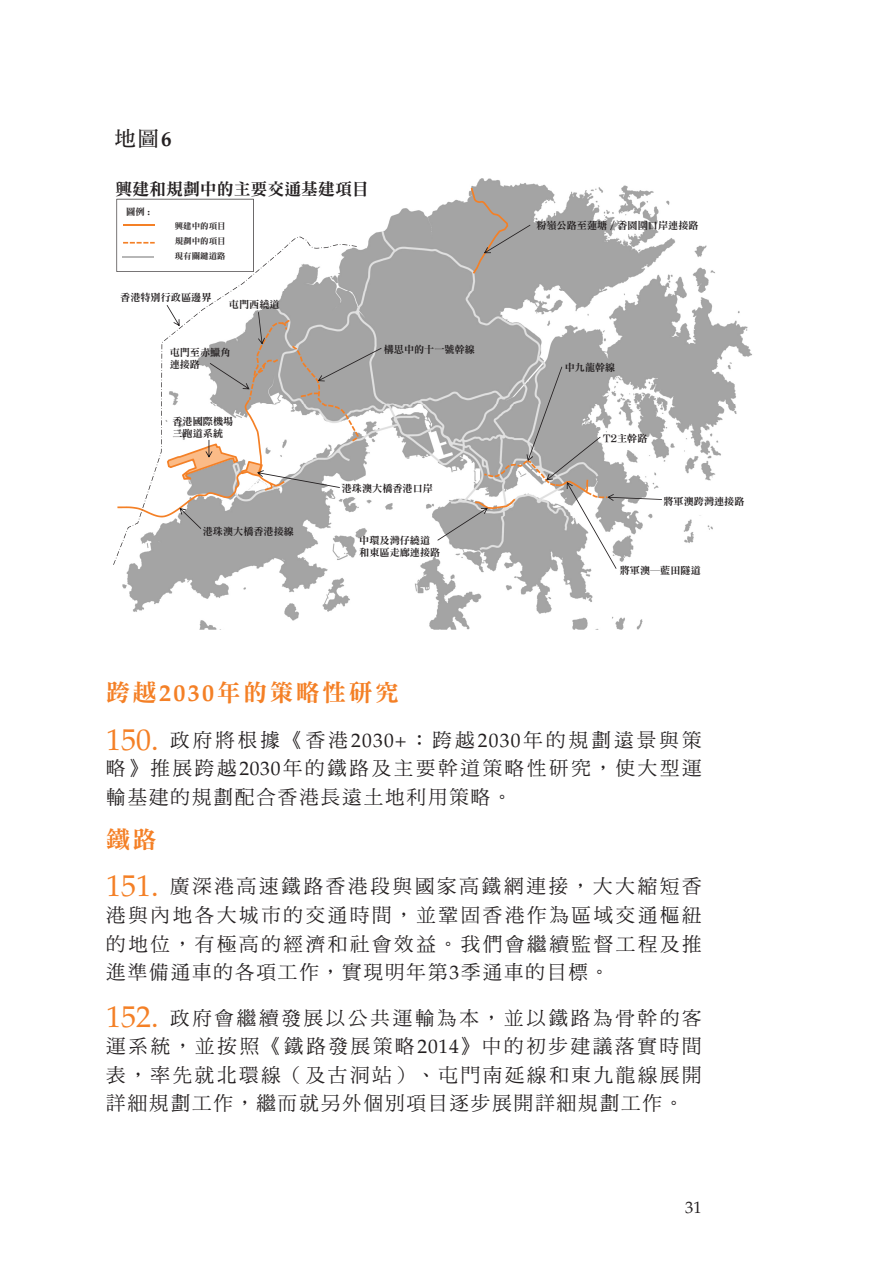
<style>
.page{position:relative;width:893px;height:1263px;background:#fff}
.page>*{position:absolute;margin:0;border:0;box-sizing:border-box;transform-origin:0 0}
.t1{font:24px "DF Ming HK W9";letter-spacing:.1em;color:#f48026}
.t2{font:21px "DF Ming HK W7";color:#231f20}
.t3{font:19.5px/28.5px "DF Ming HK W5";letter-spacing:.135em;color:#231f20;text-align:justify}
.t4{font:16.95px "DF Ming HK W9";color:#231f20}
.t5{font:16.5px "Palatino LT Std";color:#231f20}
.t6{font:10.2px/12.1px "DF Ming HK W9";color:#231f20}
.t7{font:9.3px "DF Ming HK W9";color:#231f20}
.t8{font:8.4px/15.1px "DF Ming HK W9";color:#231f20}
.s1{font-family:"Palatino LT Std";font-weight:700}
.s2{font-family:"Palatino LT Std";font-size:30px;color:#f48026}
.s3{font-family:"Palatino LT Std"}
</style>
<div class="page">
<img style="left:121px;top:178px;width:631px;height:451px">
<svg style="left:471px;top:188px;width:59px;height:86px;background:#a5a19d"></svg>
<svg style="left:437px;top:367px;width:225px;height:202px"></svg>
<svg style="left:116px;top:199px;width:138px;height:38px"></svg>
<svg style="left:113px;top:237px;width:244px;height:328px"></svg>
<svg style="left:117px;top:305px;width:265px;height:224px"></svg>
<p class="t2" style="left:115px;top:127px;width:58px">地圖<span class="s1">6</span></p>
<p class="t4" style="left:116px;top:179px;width:255px">興建和規劃中的主要交通基建項目</p>
<p class="t7" style="left:126px;top:206px;width:25px">圖例 :</p>
<p class="t8" style="left:175px;top:218px;width:52px">興建中的項目</p>
<p class="t6" style="left:536px;top:219px;width:164px">粉嶺公路至蓮塘／香園圍口岸連接路</p>
<p class="t8" style="left:175px;top:233px;width:52px">規劃中的項目現有關鍵道路</p>
<p class="t6" style="left:120px;top:291px;width:93px">香港特別行政區邊界</p>
<p class="t6" style="left:229px;top:298px;width:52px">屯門西繞道</p>
<p class="t6" style="left:170px;top:346px;width:62px">屯門至赤鱲角連接路</p>
<p class="t6" style="left:172px;top:415px;width:62px">香港國際機場三跑道系統</p>
<p class="t6" style="left:203px;top:525px;width:93px">港珠澳大橋香港接線</p>
<p class="t6" style="left:384px;top:343px;width:93px">構思中的十一號幹線</p>
<p class="t6" style="left:342px;top:482px;width:93px">港珠澳大橋香港口岸</p>
<p class="t6" style="left:359px;top:534px;width:83px">中環及灣仔繞道和東區走廊連接路</p>
<p class="t6" style="left:565px;top:361px;width:52px">中九龍幹線</p>
<p class="t6" style="left:603px;top:432px;width:46px">T2主幹路</p>
<p class="t6" style="left:663px;top:495px;width:83px">將軍澳跨灣連接路</p>
<p class="t6" style="left:620px;top:564px;width:83px">將軍澳─藍田隧道</p>
<p class="t1" style="left:106px;top:680px;width:294px">跨越<span class="s1">2030</span>年的策略性研究</p>
<p class="t3" style="left:106px;top:725px;width:597px"><span class="s2">150.</span> 政府將根據《香港<span class="s3">2030+</span>：跨越<span class="s3">2030</span>年的規劃遠景與策略》推展跨越<span class="s3">2030</span>年的鐵路及主要幹道策略性研究，使大型運輸基建的規劃配合香港長遠土地利用策略。</p>
<p class="t1" style="left:106px;top:826px;width:52px">鐵路</p>
<p class="t3" style="left:106px;top:872px;width:597px"><span class="s2">151.</span> 廣深港高速鐵路香港段與國家高鐵網連接，大大縮短香港與內地各大城市的交通時間，並鞏固香港作為區域交通樞紐的地位，有極高的經濟和社會效益。我們會繼續監督工程及推進準備通車的各項工作，實現明年第<span class="s3">3</span>季通車的目標。</p>
<p class="t3" style="left:106px;top:1003px;width:597px"><span class="s2">152.</span> 政府會繼續發展以公共運輸為本，並以鐵路為骨幹的客運系統，並按照《鐵路發展策略<span class="s3">2014</span>》中的初步建議落實時間表，率先就北環線（及古洞站）、屯門南延線和東九龍線展開詳細規劃工作，繼而就另外個別項目逐步展開詳細規劃工作。</p>
<p class="t5" style="left:685px;top:1197px;width:18px">31</p>
</div>
